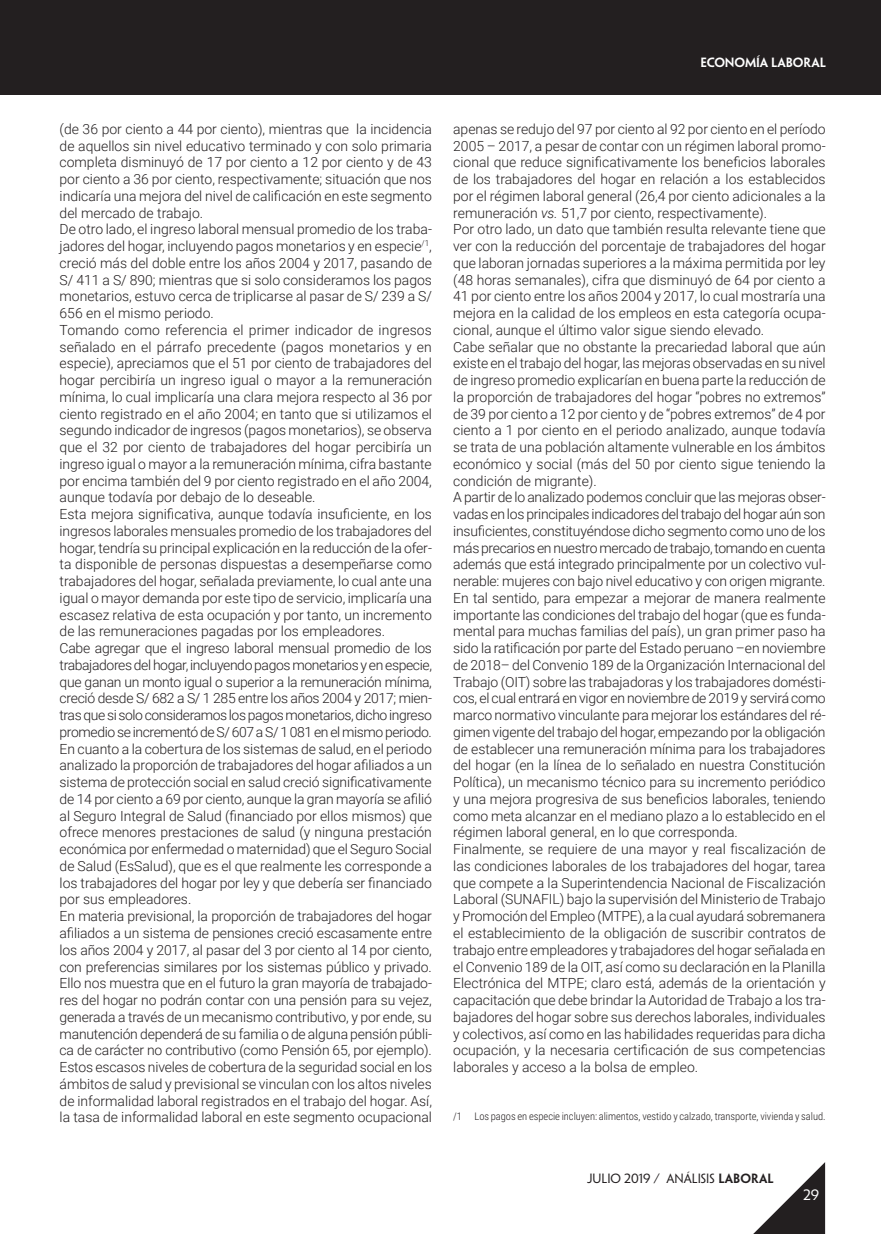
<style>
.page{position:relative;width:881px;height:1234px;background:#fff}
.page>*{position:absolute;margin:0;border:0;box-sizing:border-box;transform-origin:0 0}
.invitadotexto{font:300 13.95px/16.8px "Roboto";color:#231f20;text-align:justify}
.t1{font:13.5px "Penumbra MM 365 500";color:#fff}
.t2{font:12px "Penumbra MM 365 150";color:#231f20}
.t3{font:12px "Penumbra MM 585 150";letter-spacing:-.01em;color:#fff}
.invitadonotasalpie{font:300 10.5px "Roboto Condensed";letter-spacing:-.005em;color:#231f20}
.s1{font-style:italic}
.s2{font-family:"Penumbra MM 585 150"}
</style>
<div class="page">
<div style="left:0;top:0;width:880px;height:94px;background:#231f20"></div>
<svg style="left:754px;top:1163px;width:70px;height:70px"></svg>
<p class="t3" style="left:700px;top:56px;width:127px">ECONOMÍA LABORAL</p>
<p class="invitadotexto" style="left:60px;top:120px;width:374px">(de 36 por ciento a 44 por ciento), mientras que la incidencia de aquellos sin nivel educativo terminado y con solo primaria completa disminuyó de 17 por ciento a 12 por ciento y de 43 por ciento a 36 por ciento, respectivamente; situación que nos indicaría una mejora del nivel de calificación en este segmento del mercado de trabajo.</p>
<p class="invitadotexto" style="left:60px;top:220px;width:374px">De otro lado, el ingreso laboral mensual promedio de los traba&shy;jadores del hogar, incluyendo pagos monetarios y en especie<sup>/1</sup>, creció más del doble entre los años 2004 y 2017, pasando de S/ 411 a S/ 890; mientras que si solo consideramos los pagos monetarios, estuvo cerca de triplicarse al pasar de S/ 239 a S/ 656 en el mismo periodo.</p>
<p class="invitadotexto" style="left:60px;top:321px;width:374px">Tomando como referencia el primer indicador de ingresos señalado en el párrafo precedente (pagos monetarios y en especie), apreciamos que el 51 por ciento de trabajadores del hogar percibiría un ingreso igual o mayor a la remuneración mínima, lo cual implicaría una clara mejora respecto al 36 por ciento registrado en el año 2004; en tanto que si utilizamos el segundo indicador de ingresos (pagos monetarios), se observa que el 32 por ciento de trabajadores del hogar percibiría un ingreso igual o mayor a la remuneración mínima, cifra bastante por encima también del 9 por ciento registrado en el año 2004, aunque todavía por debajo de lo deseable.</p>
<p class="invitadotexto" style="left:60px;top:505px;width:374px">Esta mejora significativa, aunque todavía insuficiente, en los ingresos laborales mensuales promedio de los trabajadores del hogar, tendría su principal explicación en la reducción de la ofer&shy;ta disponible de personas dispuestas a desempeñarse como trabajadores del hogar, señalada previamente, lo cual ante una igual o mayor demanda por este tipo de servicio, implicaría una escasez relativa de esta ocupación y por tanto, un incremento de las remuneraciones pagadas por los empleadores.</p>
<p class="invitadotexto" style="left:60px;top:639px;width:374px">Cabe agregar que el ingreso laboral mensual promedio de los trabajadores del hogar, incluyendo pagos monetarios y en especie, que ganan un monto igual o superior a la remuneración mínima, creció desde S/ 682 a S/ 1 285 entre los años 2004 y 2017; mien&shy;tras que si solo consideramos los pagos monetarios, dicho ingreso promedio se incrementó de S/ 607 a S/ 1 081 en el mismo periodo.</p>
<p class="invitadotexto" style="left:60px;top:739px;width:374px">En cuanto a la cobertura de los sistemas de salud, en el periodo analizado la proporción de trabajadores del hogar afiliados a un sistema de protección social en salud creció significativamente de 14 por ciento a 69 por ciento, aunque la gran mayoría se afilió al Seguro Integral de Salud (financiado por ellos mismos) que ofrece menores prestaciones de salud (y ninguna prestación económica por enfermedad o maternidad) que el Seguro Social de Salud (EsSalud), que es el que realmente les corresponde a los trabajadores del hogar por ley y que debería ser financiado por sus empleadores.</p>
<p class="invitadotexto" style="left:60px;top:907px;width:374px">En materia previsional, la proporción de trabajadores del hogar afiliados a un sistema de pensiones creció escasamente entre los años 2004 y 2017, al pasar del 3 por ciento al 14 por ciento, con preferencias similares por los sistemas público y privado.<br>Ello nos muestra que en el futuro la gran mayoría de trabajado&shy;res del hogar no podrán contar con una pensión para su vejez, generada a través de un mecanismo contributivo, y por ende, su manutención dependerá de su familia o de alguna pensión públi&shy;ca de carácter no contributivo (como Pensión 65, por ejemplo).</p>
<p class="invitadotexto" style="left:60px;top:1057px;width:374px">Estos escasos niveles de cobertura de la seguridad social en los ámbitos de salud y previsional se vinculan con los altos niveles de informalidad laboral registrados en el trabajo del hogar. Así, la tasa de informalidad laboral en este segmento ocupacional</p>
<p class="invitadotexto" style="left:453px;top:120px;width:374px">apenas se redujo del 97 por ciento al 92 por ciento en el período 2005 – 2017, a pesar de contar con un régimen laboral promo&shy;cional que reduce significativamente los beneficios laborales de los trabajadores del hogar en relación a los establecidos por el régimen laboral general (26,4 por ciento adicionales a la remuneración <span class="s1">vs.</span> 51,7 por ciento, respectivamente).</p>
<p class="invitadotexto" style="left:453px;top:220px;width:374px">Por otro lado, un dato que también resulta relevante tiene que ver con la reducción del porcentaje de trabajadores del hogar que laboran jornadas superiores a la máxima permitida por ley (48 horas semanales), cifra que disminuyó de 64 por ciento a 41 por ciento entre los años 2004 y 2017, lo cual mostraría una mejora en la calidad de los empleos en esta categoría ocupa&shy;cional, aunque el último valor sigue siendo elevado.</p>
<p class="invitadotexto" style="left:453px;top:338px;width:374px">Cabe señalar que no obstante la precariedad laboral que aún existe en el trabajo del hogar, las mejoras observadas en su nivel de ingreso promedio explicarían en buena parte la reducción de la proporción de trabajadores del hogar “pobres no extremos” de 39 por ciento a 12 por ciento y de “pobres extremos” de 4 por ciento a 1 por ciento en el periodo analizado, aunque todavía se trata de una población altamente vulnerable en los ámbitos económico y social (más del 50 por ciento sigue teniendo la condición de migrante).</p>
<p class="invitadotexto" style="left:453px;top:488px;width:374px">A partir de lo analizado podemos concluir que las mejoras obser&shy;vadas en los principales indicadores del trabajo del hogar aún son insuficientes, constituyéndose dicho segmento como uno de los más precarios en nuestro mercado de trabajo, tomando en cuenta además que está integrado principalmente por un colectivo vul&shy;nerable: mujeres con bajo nivel educativo y con origen migrante.</p>
<p class="invitadotexto" style="left:453px;top:589px;width:374px">En tal sentido, para empezar a mejorar de manera realmente importante las condiciones del trabajo del hogar (que es funda&shy;mental para muchas familias del país), un gran primer paso ha sido la ratificación por parte del Estado peruano –en noviembre de 2018– del Convenio 189 de la Organización Internacional del Trabajo (OIT) sobre las trabajadoras y los trabajadores domésti&shy;cos, el cual entrará en vigor en noviembre de 2019 y servirá como marco normativo vinculante para mejorar los estándares del ré&shy;gimen vigente del trabajo del hogar, empezando por la obligación de establecer una remuneración mínima para los trabajadores del hogar (en la línea de lo señalado en nuestra Constitución Política), un mecanismo técnico para su incremento periódico y una mejora progresiva de sus beneficios laborales, teniendo como meta alcanzar en el mediano plazo a lo establecido en el régimen laboral general, en lo que corresponda.</p>
<p class="invitadotexto" style="left:453px;top:840px;width:374px">Finalmente, se requiere de una mayor y real fiscalización de las condiciones laborales de los trabajadores del hogar, tarea que compete a la Superintendencia Nacional de Fiscalización Laboral (SUNAFIL) bajo la supervisión del Ministerio de Trabajo y Promoción del Empleo (MTPE), a la cual ayudará sobremanera el establecimiento de la obligación de suscribir contratos de trabajo entre empleadores y trabajadores del hogar señalada en el Convenio 189 de la OIT, así como su declaración en la Planilla Electrónica del MTPE; claro está, además de la orientación y capacitación que debe brindar la Autoridad de Trabajo a los tra&shy;bajadores del hogar sobre sus derechos laborales, individuales y colectivos, así como en las habilidades requeridas para dicha ocupación, y la necesaria certificación de sus competencias laborales y acceso a la bolsa de empleo.</p>
<p class="invitadonotasalpie" style="left:453px;top:1108px;width:374px">/1 Los pagos en especie incluyen: alimentos, vestido y calzado, transporte, vivienda y salud.</p>
<p class="t2" style="left:587px;top:1171px;width:188px">JULIO 2019 / ANÁLISIS <span class="s2">LABORAL</span></p>
<p class="t1" style="left:803px;top:1186px;width:17px">29</p>
</div>
